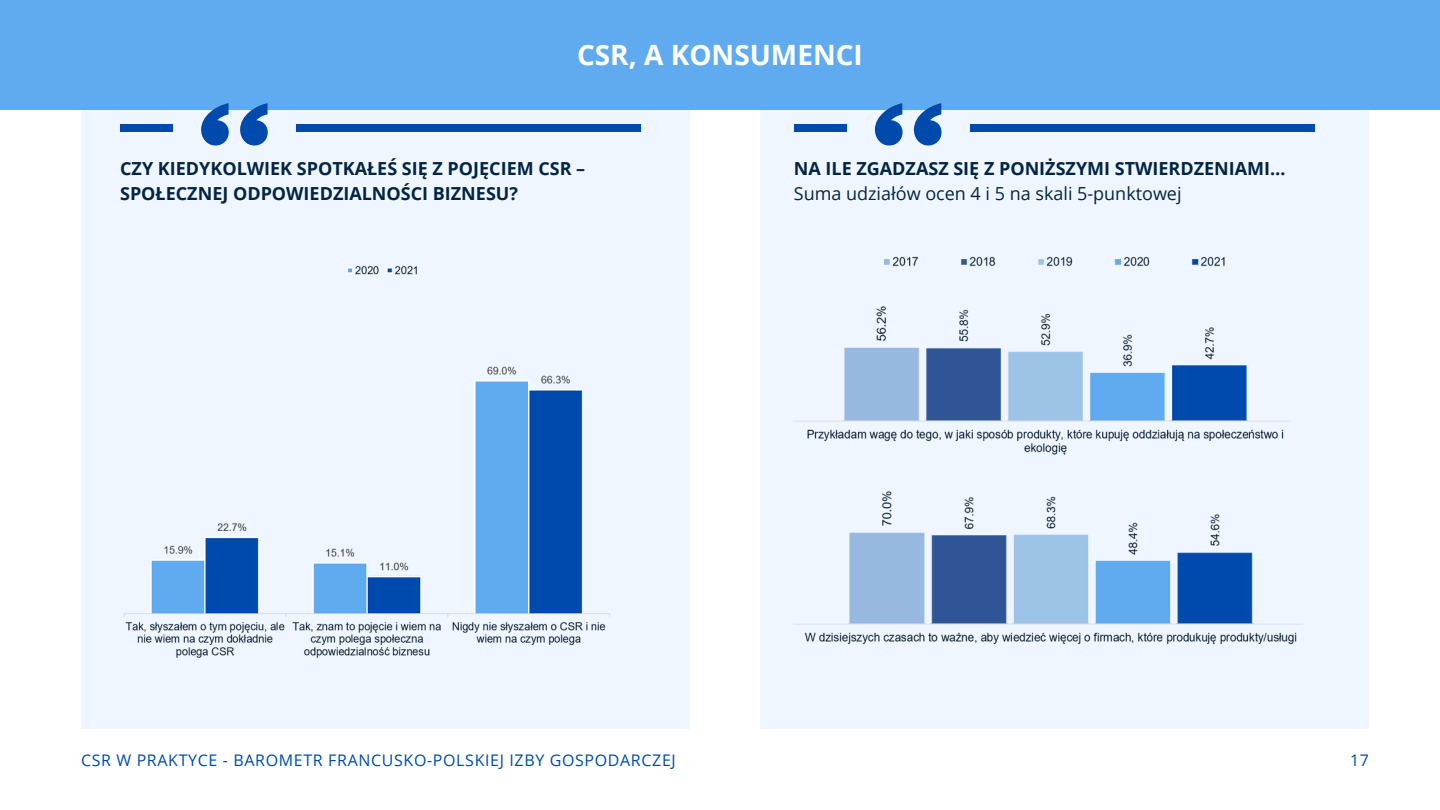
<style>
.page{position:relative;width:1440px;height:810px;background:#fff}
.page>*{position:absolute;margin:0;border:0;box-sizing:border-box;transform-origin:0 0}
.t1{font:700 28px "Open Sans";color:#fff}
.t2{font:700 18px/24.8px "Open Sans";color:#022542}
.t3{font:18px "Open Sans";color:#022542}
.t4{font:16px "Open Sans";letter-spacing:.04em;color:#004aad}
</style>
<div class="page">
<div style="left:81px;top:110px;width:608px;height:619px;background:#f0f6ff"></div>
<div style="left:761px;top:110px;width:608px;height:619px;background:#f0f6ff"></div>
<div style="left:0;top:0;width:1440px;height:110px;background:#60abef"></div>
<svg style="left:240px;top:103px;width:28px;height:43px"></svg>
<svg style="left:201px;top:103px;width:28px;height:43px"></svg>
<div style="left:121px;top:124px;width:52px;height:7px;background:#004aad"></div>
<div style="left:297px;top:124px;width:344px;height:7px;background:#004aad"></div>
<svg style="left:914px;top:103px;width:28px;height:43px"></svg>
<svg style="left:875px;top:103px;width:28px;height:43px"></svg>
<div style="left:794px;top:124px;width:52px;height:7px;background:#004aad"></div>
<div style="left:970px;top:124px;width:345px;height:7px;background:#004aad"></div>
<img style="left:123px;top:265px;width:488px;height:393px">
<img style="left:884px;top:256px;width:341px;height:11px">
<img style="left:794px;top:306px;width:496px;height:149px">
<img style="left:794px;top:491px;width:508px;height:154px">
<h1 class="t1" style="left:577px;top:35px;width:287px">CSR, A KONSUMENCI</h1>
<p class="t2" style="left:120px;top:156px;width:467px">CZY KIEDYKOLWIEK SPOTKAŁEŚ SIĘ Z POJĘCIEM CSR –<br>SPOŁECZNEJ ODPOWIEDZIALNOŚCI BIZNESU?</p>
<p class="t2" style="left:794px;top:156px;width:493px">NA ILE ZGADZASZ SIĘ Z PONIŻSZYMI STWIERDZENIAMI…</p>
<p class="t3" style="left:794px;top:181px;width:389px">Suma udziałów ocen 4 i 5 na skali 5-punktowej</p>
<p class="t4" style="left:81px;top:749px;width:596px">CSR W PRAKTYCE - BAROMETR FRANCUSKO-POLSKIEJ IZBY GOSPODARCZEJ</p>
<p class="t4" style="left:1350px;top:749px;width:20px">17</p>
</div>
